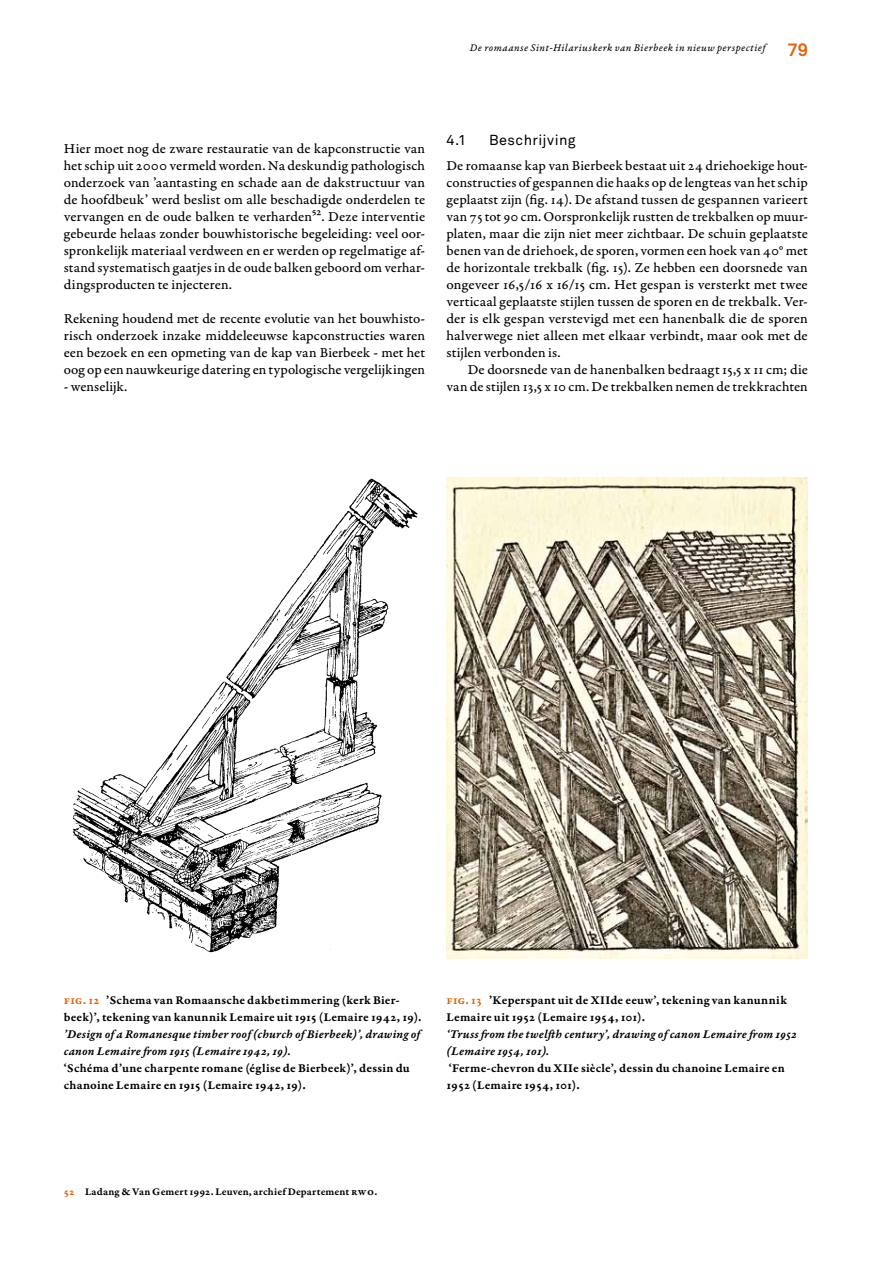
<style>
.page{position:relative;width:893px;height:1263px;background:#fff}
.page>*{position:absolute;margin:0;border:0;box-sizing:border-box;transform-origin:0 0}
.t1{font:14.4px/17px "Garamond Premr Pro Capt";letter-spacing:.005em;color:#000;text-align:justify}
.t2{font:14.4px "Akkurat Std";letter-spacing:.035em;color:#000}
.t3{font:12.6px/17px "Garamond Premr Pro Smbd Capt";letter-spacing:.015em;color:#000}
.t4{font:12.6px/17px "Garamond Premr Pro Smbd It Capt";letter-spacing:.015em;color:#000}
.t5{font:10.8px "Garamond Premr Pro It Capt";letter-spacing:.05em;color:#000}
.t6{font:10.8px "Garamond Premr Pro Smbd Capt";letter-spacing:.01em;color:#000}
.s1{font-family:"Akkurat Std";font-weight:700;font-size:18px;color:#e2650c}
.s2{color:#e2650c}
.s3{font-family:"Garamond Premr Pro Bd Capt";color:#e2650c}
</style>
<div class="page">
<img style="left:446px;top:478px;width:362px;height:480px">
<img style="left:73px;top:478px;width:345px;height:475px">
<p class="t5" style="left:470px;top:41px;width:340px">De romaanse Sint-Hilariuskerk van Bierbeek in nieuw perspectief <span class="s1">79</span></p>
<p class="t1" style="left:64px;top:140px;width:363px">Hier moet nog de zware restauratie van de kapconstructie van het schip uit 2000 vermeld worden. Na deskundig pathologisch onderzoek van ’aantasting en schade aan de dakstructuur van de hoofdbeuk’ werd beslist om alle beschadigde onderdelen te vervangen en de oude balken te verharden52. Deze interventie gebeurde helaas zonder bouwhistorische begeleiding: veel oor&shy;spronkelijk materiaal verdween en er werden op regelmatige af&shy;stand systematisch gaatjes in de oude balken geboord om verhar&shy;dingsproducten te injecteren.</p>
<p class="t1" style="left:64px;top:310px;width:363px">Rekening houdend met de recente evolutie van het bouwhisto&shy;risch onderzoek inzake middeleeuwse kapconstructies waren een bezoek en een opmeting van de kap van Bierbeek - met het oog op een nauwkeurige datering en typologische vergelijkingen</p>
<p class="t1" style="left:64px;top:379px;width:65px">- wenselijk.</p>
<p class="t2" style="left:446px;top:131px;width:21px">4.1</p>
<p class="t2" style="left:489px;top:131px;width:88px">Beschrijving</p>
<p class="t1" style="left:446px;top:157px;width:363px">De romaanse kap van Bierbeek bestaat uit 24 driehoekige hout&shy;constructies of gespannen die haaks op de lengteas van het schip geplaatst zijn (fig. 14). De afstand tussen de gespannen varieert van 75 tot 90 cm. Oorspronkelijk rustten de trekbalken op muur&shy;platen, maar die zijn niet meer zichtbaar. De schuin geplaatste benen van de driehoek, de sporen, vormen een hoek van 40° met de horizontale trekbalk (fig. 15). Ze hebben een doorsnede van ongeveer 16,5/16 x 16/15 cm. Het gespan is versterkt met twee verticaal geplaatste stijlen tussen de sporen en de trekbalk. Ver&shy;der is elk gespan verstevigd met een hanenbalk die de sporen halverwege niet alleen met elkaar verbindt, maar ook met de stijlen verbonden is.</p>
<p class="t1" style="left:446px;top:362px;width:363px;text-align:right">De doorsnede van de hanenbalken bedraagt 15,5 x 11 cm; die van de stijlen 13,5 x 10 cm. De trekbalken nemen de trekkrachten</p>
<p class="t3" style="left:64px;top:991px;width:359px"><span class="s2">Fig. 12</span> ’Schema van Romaansche dakbetimmering (kerk Bier&shy;beek)’, tekening van kanunnik Lemaire uit 1915 (Lemaire 1942, 19).</p>
<p class="t4" style="left:64px;top:1026px;width:358px">’Design of a Romanesque timber roof (church of Bierbeek)’, drawing of canon Lemaire from 1915 (Lemaire 1942, 19).</p>
<p class="t3" style="left:64px;top:1059px;width:348px">‘Schéma d’une charpente romane (église de Bierbeek)’, dessin du chanoine Lemaire en 1915 (Lemaire 1942, 19).</p>
<p class="t3" style="left:446px;top:991px;width:342px"><span class="s2">Fig. 13</span> ’Keperspant uit de XIIde eeuw’, tekening van kanunnik<br>Lemaire uit 1952 (Lemaire 1954, 101).</p>
<p class="t4" style="left:446px;top:1026px;width:352px">‘Truss from the twelfth century’, drawing of canon Lemaire from 1952 (Lemaire 1954, 101).</p>
<p class="t3" style="left:446px;top:1059px;width:340px">‘Ferme-chevron du XIIe siècle’, dessin du chanoine Lemaire en<br>1952 (Lemaire 1954, 101).</p>
<p class="t6" style="left:64px;top:1185px;width:315px"><span class="s3">52</span> Ladang &amp; Van Gemert 1992. Leuven, archief Departement RWO.</p>
</div>
